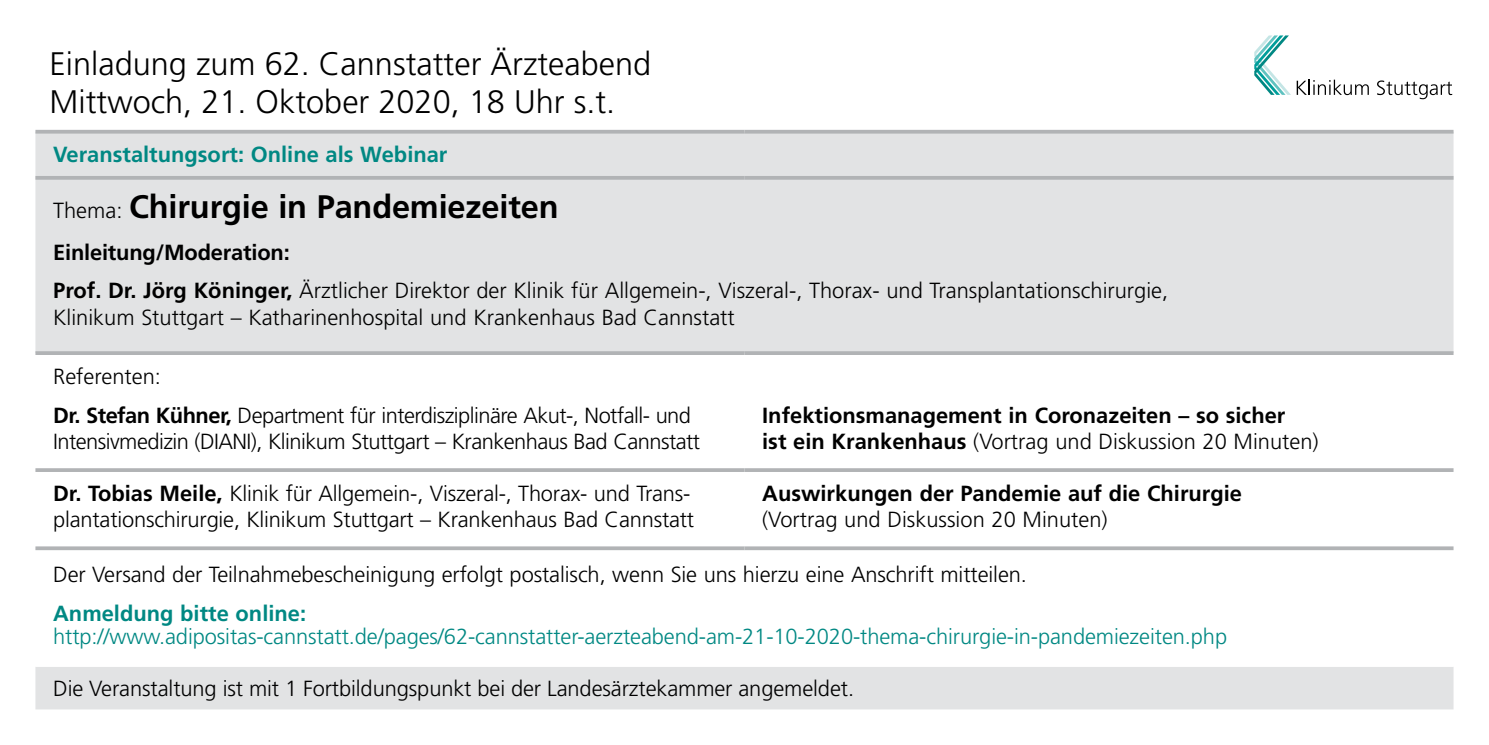
<style>
.page{position:relative;width:1489px;height:745px;background:#fff}
.page>*{position:absolute;margin:0;border:0;box-sizing:border-box;transform-origin:0 0}
.t1{font:300 32.5px/37.5px "Frutiger LT";color:#000}
.t2{font:700 32.5px "Frutiger LT";letter-spacing:-.005em;color:#000}
.t3{font:300 22px/38.8px "Frutiger LT";letter-spacing:-.005em;color:#000}
.t4{font:300 22px/38.8px "Frutiger LT";letter-spacing:-.025em;color:#000}
.t5{font:700 22px/26.2px "Frutiger LT";color:#000}
.t6{font:300 22px "Frutiger LT";letter-spacing:-.005em;color:#008883}
.t7{font:700 22px "Frutiger LT";color:#008883}
.s1{font-weight:300;font-size:22px}
.s2{font-weight:700}
.s3{font-weight:300}
</style>
<div class="page">
<svg style="left:1254px;top:35px;width:36px;height:60px"></svg>
<svg style="left:1296px;top:80px;width:72px;height:15px"></svg>
<svg style="left:1377px;top:80px;width:74px;height:19px"></svg>
<div style="left:35px;top:133px;width:1418px;height:576px;background:#e2e3e4"></div>
<svg style="left:35px;top:355px;width:1418px;height:311px"></svg>
<hr style="left:35px;top:130px;width:709px;height:3px;background:#b1b3b5">
<hr style="left:744px;top:130px;width:709px;height:3px;background:#b1b3b5">
<hr style="left:35px;top:176px;width:709px;height:3px;background:#b1b3b5">
<hr style="left:744px;top:176px;width:709px;height:3px;background:#b1b3b5">
<hr style="left:35px;top:351px;width:709px;height:4px;background:#b1b3b5">
<hr style="left:744px;top:351px;width:709px;height:4px;background:#b1b3b5">
<hr style="left:35px;top:468px;width:709px;height:3px;background:#b1b3b5">
<hr style="left:744px;top:468px;width:709px;height:3px;background:#b1b3b5">
<hr style="left:35px;top:546px;width:709px;height:3px;background:#b1b3b5">
<hr style="left:744px;top:546px;width:709px;height:3px;background:#b1b3b5">
<h1 class="t1" style="left:50px;top:46px;width:603px">Einladung zum 62. Cannstatter Ärzteabend<br>Mittwoch, 21. Oktober 2020, 18 Uhr s.t.</h1>
<p class="t7" style="left:53px;top:142px;width:396px">Veranstaltungsort: Online als Webinar</p>
<h1 class="t2" style="left:53px;top:188px;width:507px"><span class="s1">Thema:</span> Chirurgie in Pandemiezeiten</h1>
<p class="t3" style="left:53px;top:233px;width:1116px"><span class="s2">Einleitung/Moderation:<br>Prof. Dr. Jörg Köninger,</span> Ärztlicher Direktor der Klinik für Allgemein-, Viszeral-, Thorax- und Transplantationschirurgie,</p>
<p class="t3" style="left:53px;top:298px;width:683px">Klinikum Stuttgart – Katharinenhospital und Krankenhaus Bad Cannstatt</p>
<p class="t4" style="left:53px;top:357px;width:639px">Referenten:<br><span class="s2">Dr. Stefan Kühner,</span> Department für interdisziplinäre Akut-, Notfall- und</p>
<p class="t4" style="left:53px;top:422px;width:648px">Intensivmedizin (DIANI), Klinikum Stuttgart – Krankenhaus Bad Cannstatt</p>
<p class="t5" style="left:762px;top:401px;width:558px">Infektionsmanagement in Coronazeiten – so sicher<br>ist ein Krankenhaus <span class="s3">(Vortrag und Diskussion 20 Minuten)</span></p>
<p class="t3" style="left:53px;top:480px;width:642px;line-height:26.2px"><span class="s2">Dr. Tobias Meile,</span> Klinik für Allgemein-, Viszeral-, Thorax- und Trans&shy;plantationschirurgie, Klinikum Stuttgart – Krankenhaus Bad Cannstatt</p>
<p class="t5" style="left:762px;top:479px;width:481px">Auswirkungen der Pandemie auf die Chirurgie</p>
<p class="t3" style="left:762px;top:500px;width:347px">(Vortrag und Diskussion 20 Minuten)</p>
<p class="t3" style="left:53px;top:555px;width:975px">Der Versand der Teilnahmebescheinigung erfolgt postalisch, wenn Sie uns hierzu eine Anschrift mitteilen.</p>
<p class="t7" style="left:53px;top:600px;width:254px">Anmeldung bitte online:</p>
<p class="t6" style="left:53px;top:623px;width:1175px">http://www.adipositas-cannstatt.de/pages/62-cannstatter-aerzteabend-am-21-10-2020-thema-chirurgie-in-pandemiezeiten.php</p>
<p class="t3" style="left:53px;top:668px;width:802px">Die Veranstaltung ist mit 1 Fortbildungspunkt bei der Landesärztekammer angemeldet.</p>
</div>
